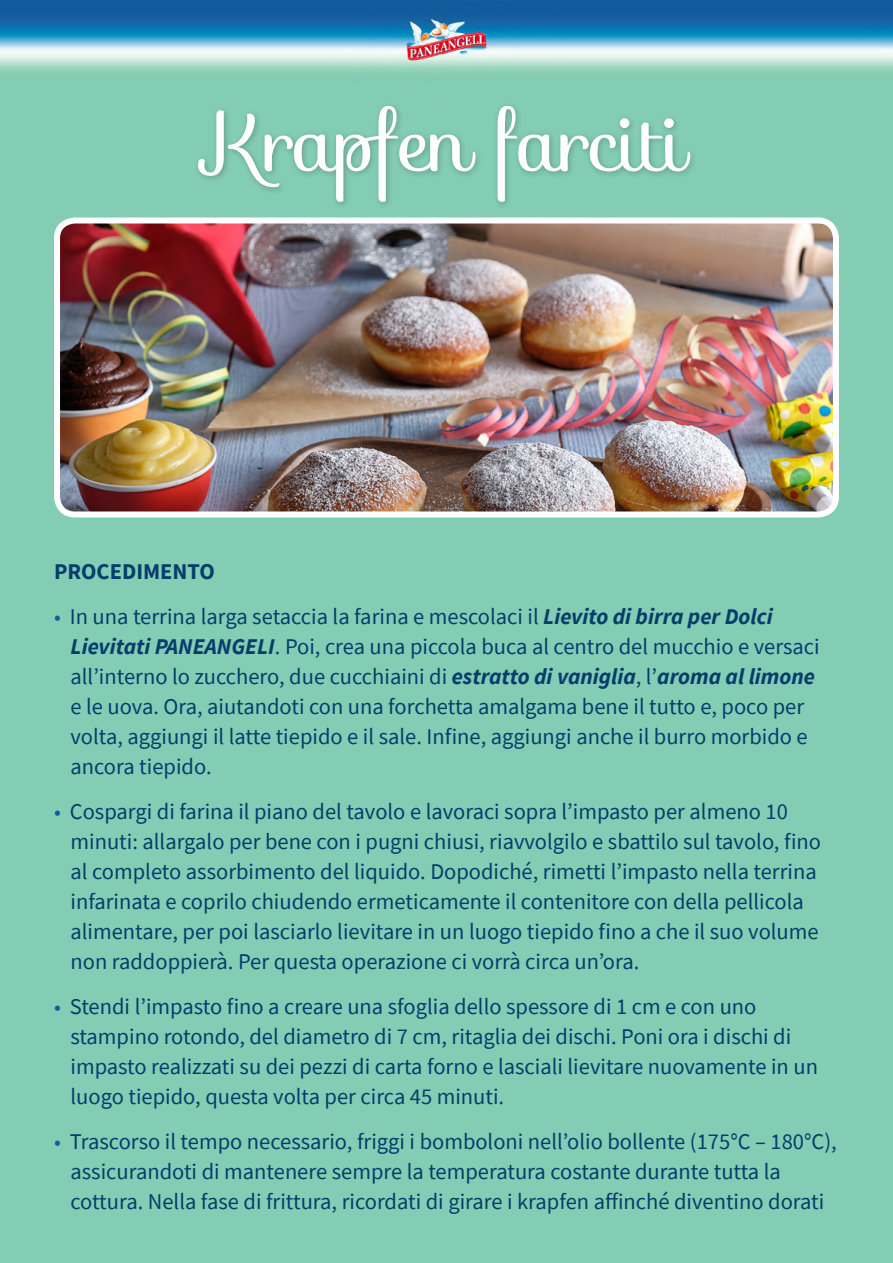
<style>
.page{position:relative;width:893px;height:1263px;background:#fff}
.page>*{position:absolute;margin:0;border:0;box-sizing:border-box;transform-origin:0 0}
.t1{font:81px "Sofia";letter-spacing:-.025em;color:#fff}
.t2{font:22.5px/30px "Source Sans Pro";color:#073d6b}
.t3{font:700 22.5px "Source Sans Pro";color:#073d6b}
.s1{color:#115c9d}
.s2{font-weight:700;font-style:italic}
</style>
<div class="page">
<img style="left:0;top:0;width:892px;height:1262px">
<img style="left:57px;top:220px;width:779px;height:294px">
<div style="left:54px;top:218px;width:784px;height:300px;border:6px solid #fff;border-radius:18px"></div>
<div style="left:193px;top:101px;width:504px;height:108px;background:#2b282b;opacity:.3"></div>
<h1 class="t1" style="left:205px;top:79px;width:484px">Krapfen farciti</h1>
<p class="t3" style="left:54px;top:556px;width:162px">PROCEDIMENTO</p>
<p class="t2" style="left:70px;top:601px;width:750px;text-indent:-16px"><span class="s1">•</span> In una terrina larga setaccia la farina e mescolaci il <span class="s2">Lievito di birra per Dolci Lievitati PANEANGELI</span>. Poi, crea una piccola buca al centro del mucchio e versaci all’interno lo zucchero, due cucchiaini di <span class="s2">estratto di vaniglia</span>, l’<span class="s2">aroma al limone </span>e le uova. Ora, aiutandoti con una forchetta amalgama bene il tutto e, poco per volta, aggiungi il latte tiepido e il sale. Infine, aggiungi anche il burro morbido e ancora tiepido.</p>
<p class="t2" style="left:70px;top:796px;width:752px;text-indent:-16px"><span class="s1">•</span> Cospargi di farina il piano del tavolo e lavoraci sopra l’impasto per almeno 10 minuti: allargalo per bene con i pugni chiusi, riavvolgilo e sbattilo sul tavolo, fino al completo assorbimento del liquido. Dopodiché, rimetti l’impasto nella terrina infarinata e coprilo chiudendo ermeticamente il contenitore con della pellicola alimentare, per poi lasciarlo lievitare in un luogo tiepido fino a che il suo volume non raddoppierà. Per questa operazione ci vorrà circa un’ora.</p>
<p class="t2" style="left:70px;top:991px;width:749px;text-indent:-16px"><span class="s1">•</span> Stendi l’impasto fino a creare una sfoglia dello spessore di 1 cm e con uno stampino rotondo, del diametro di 7 cm, ritaglia dei dischi. Poni ora i dischi di impasto realizzati su dei pezzi di carta forno e lasciali lievitare nuovamente in un luogo tiepido, questa volta per circa 45 minuti.</p>
<p class="t2" style="left:70px;top:1126px;width:767px;text-indent:-16px"><span class="s1">•</span> Trascorso il tempo necessario, friggi i bomboloni nell’olio bollente (175°C – 180°C), assicurandoti di mantenere sempre la temperatura costante durante tutta la cottura. Nella fase di frittura, ricordati di girare i krapfen affinché diventino dorati</p>
</div>
